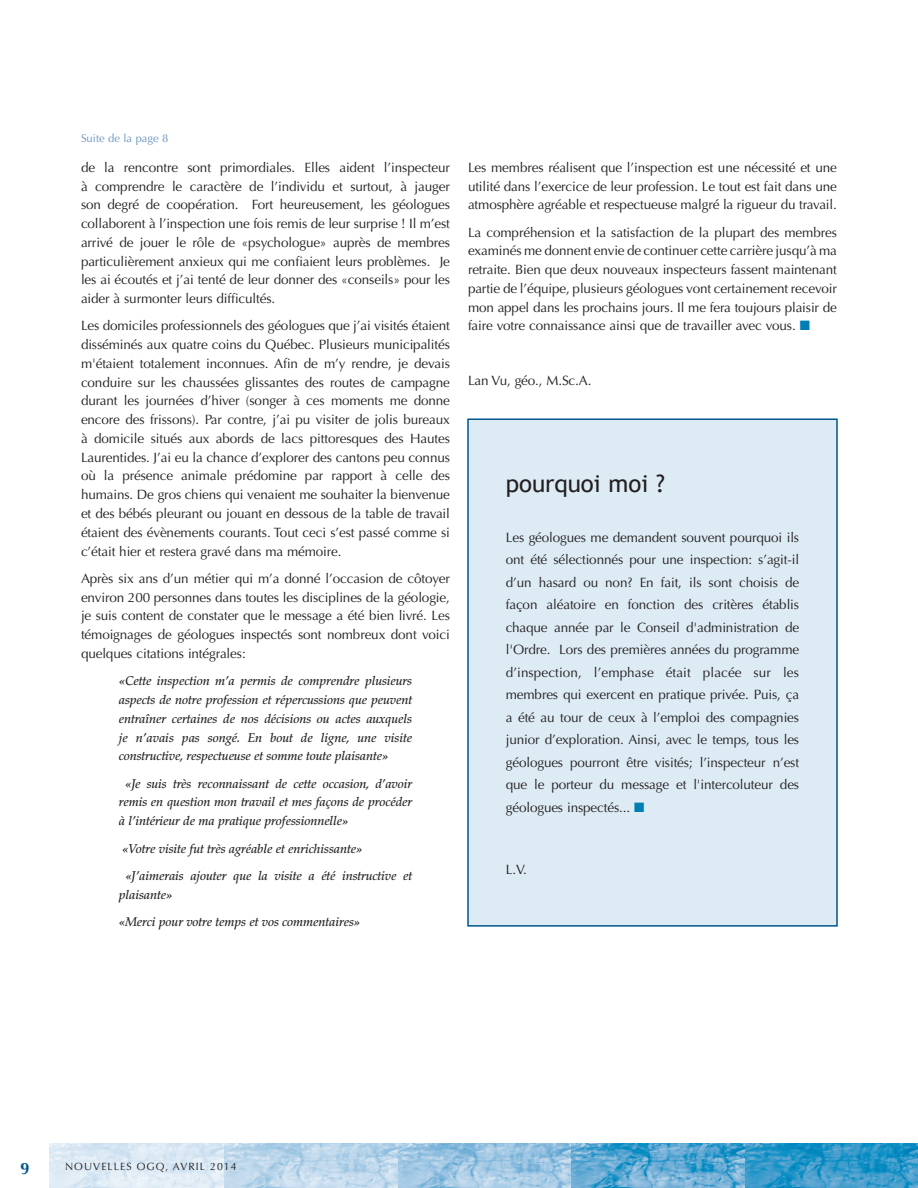
<style>
.page{position:relative;width:918px;height:1188px;background:#fff}
.page>*{position:absolute;margin:0;border:0;box-sizing:border-box;transform-origin:0 0}
.t1{font:24px "Trebuchet MS";color:#231f20}
.t2{font:700 16.5px "Optima";color:#00568d}
.t3{font:13.5px/18.8px "Optima";letter-spacing:-.01em;color:#231f20;text-align:justify}
.t4{font:italic 500 12.75px/18.8px "Palatino";letter-spacing:-.01em;color:#231f20;text-align:justify}
.t5{font:11.25px "Optima";color:#6995be}
.t6{font:10.5px "Optima";letter-spacing:.1em;color:#231f20}
.s1{color:#007cb7}
</style>
<div class="page">
<img style="left:744px;top:1144px;width:174px;height:44px">
<svg style="left:571px;top:1144px;width:173px;height:44px;background:#5ca8d2"></svg>
<svg style="left:397px;top:1144px;width:174px;height:44px;background:#9dc5e2"></svg>
<svg style="left:224px;top:1144px;width:173px;height:44px;background:#bcd6ea"></svg>
<svg style="left:50px;top:1144px;width:174px;height:44px;background:#dce9f4"></svg>
<div style="left:467px;top:418px;width:371px;height:509px;background:#ddebf5;border:2px solid #00568d"></div>
<p class="t5" style="left:81px;top:132px;width:89px">Suite de la page 8</p>
<p class="t3" style="left:81px;top:158px;width:371px">de la rencontre sont primordiales. Elles aident l’inspecteur à comprendre le caractère de l’individu et surtout, à jauger son degré de coopération. Fort heureusement, les géologues collaborent à l’inspection une fois remis de leur surprise ! Il m’est arrivé de jouer le rôle de «psychologue» auprès de membres particulièrement anxieux qui me confiaient leurs problèmes. Je les ai écoutés et j’ai tenté de leur donner des «conseils» pour les aider à surmonter leurs difficultés.</p>
<p class="t3" style="left:81px;top:317px;width:371px">Les domiciles professionnels des géologues que j’ai visités étaient disséminés aux quatre coins du Québec. Plusieurs municipalités m'étaient totalement inconnues. Afin de m’y rendre, je devais conduire sur les chaussées glissantes des routes de campagne durant les journées d’hiver (songer à ces moments me donne encore des frissons). Par contre, j’ai pu visiter de jolis bureaux à domicile situés aux abords de lacs pittoresques des Hautes Laurentides. J’ai eu la chance d’explorer des cantons peu connus où la présence animale prédomine par rapport à celle des humains. De gros chiens qui venaient me souhaiter la bienvenue et des bébés pleurant ou jouant en dessous de la table de travail étaient des évènements courants. Tout ceci s’est passé comme si c’était hier et restera gravé dans ma mémoire.</p>
<p class="t3" style="left:81px;top:569px;width:370px">Après six ans d’un métier qui m’a donné l’occasion de côtoyer environ 200 personnes dans toutes les disciplines de la géologie, je suis content de constater que le message a été bien livré. Les témoignages de géologues inspectés sont nombreux dont voici quelques citations intégrales:</p>
<p class="t4" style="left:119px;top:672px;width:295px">«Cette inspection m’a permis de comprendre plusieurs aspects de notre profession et répercussions que peuvent entraîner certaines de nos décisions ou actes auxquels je n’avais pas songé. En bout de ligne, une visite constructive, respectueuse et somme toute plaisante»</p>
<p class="t4" style="left:119px;top:774px;width:295px;text-indent:6px">«Je suis très reconnaissant de cette occasion, d’avoir remis en question mon travail et mes façons de procéder à l’intérieur de ma pratique professionnelle»</p>
<p class="t4" style="left:122px;top:839px;width:242px">«Votre visite fut très agréable et enrichissante»</p>
<p class="t4" style="left:119px;top:866px;width:295px;text-indent:7px">«J’aimerais ajouter que la visite a été instructive et plaisante»</p>
<p class="t4" style="left:119px;top:913px;width:243px">«Merci pour votre temps et vos commentaires»</p>
<p class="t3" style="left:468px;top:158px;width:370px">Les membres réalisent que l’inspection est une nécessité et une utilité dans l’exercice de leur profession. Le tout est fait dans une atmosphère agréable et respectueuse malgré la rigueur du travail.</p>
<p class="t3" style="left:468px;top:223px;width:371px">La compréhension et la satisfaction de la plupart des membres examinés me donnent envie de continuer cette carrière jusqu’à ma retraite. Bien que deux nouveaux inspecteurs fassent maintenant partie de l’équipe, plusieurs géologues vont certainement recevoir mon appel dans les prochains jours. Il me fera toujours plaisir de faire votre connaissance ainsi que de travailler avec vous. <span class="s1">■</span></p>
<p class="t3" style="left:468px;top:372px;width:125px">Lan Vu, géo., M.Sc.A.</p>
<p class="t1" style="left:506px;top:469px;width:161px">pourquoi moi ?</p>
<p class="t3" style="left:506px;top:526px;width:295px;line-height:22.5px">Les géologues me demandent souvent pourquoi ils ont été sélectionnés pour une inspection: s’agit-il d’un hasard ou non? En fait, ils sont choisis de façon aléatoire en fonction des critères établis chaque année par le Conseil d'administration de l'Ordre. Lors des premières années du programme d’inspection, l’emphase était placée sur les membres qui exercent en pratique privée. Puis, ça a été au tour de ceux à l’emploi des compagnies junior d’exploration. Ainsi, avec le temps, tous les géologues pourront être visités; l’inspecteur n’est que le porteur du message et l'intercoluteur des géologues inspectés... <span class="s1">■</span></p>
<p class="t3" style="left:506px;top:860px;width:23px">L.V.</p>
<p class="t2" style="left:20px;top:1158px;width:11px">9</p>
<p class="t6" style="left:65px;top:1161px;width:173px">NOUVELLES OGQ, AVRIL 2014</p>
</div>
